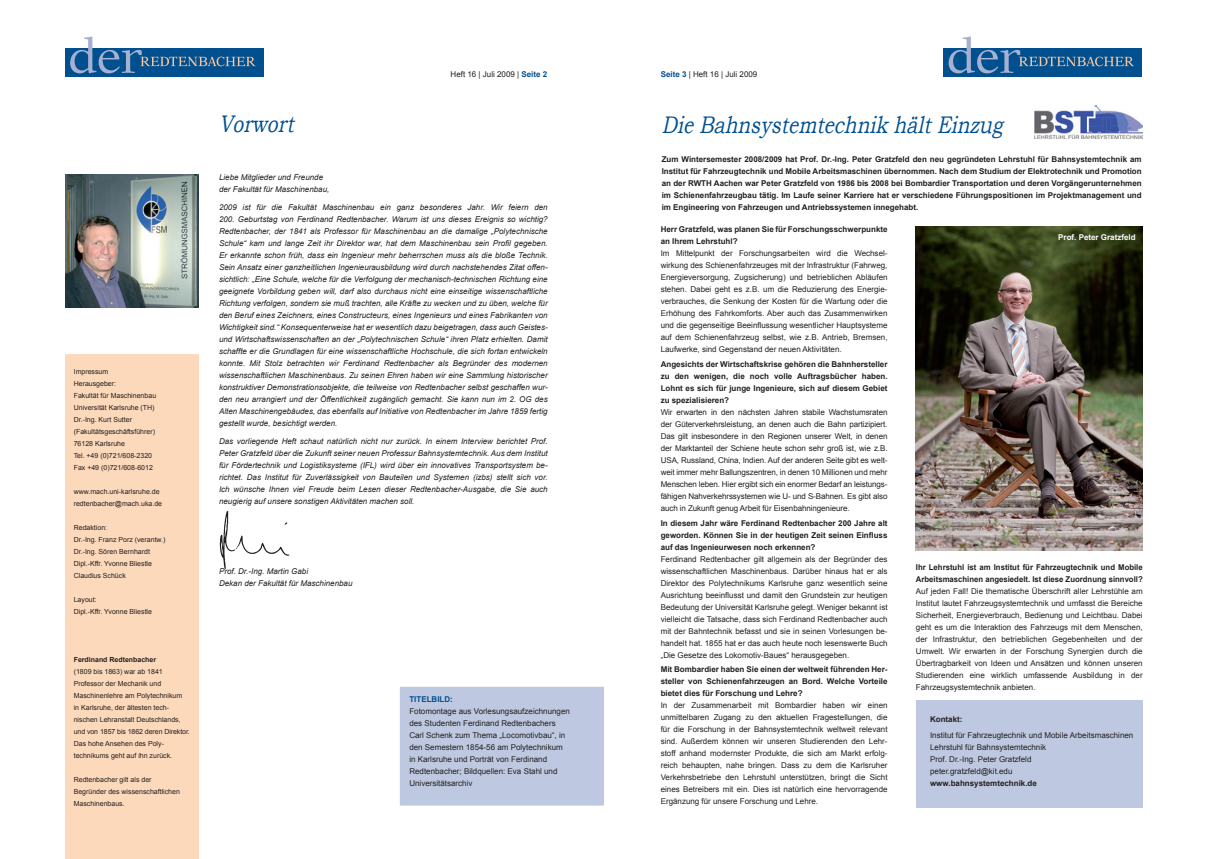
<style>
.page{position:relative;width:1208px;height:859px;background:#fff}
.page>*{position:absolute;margin:0;border:0;box-sizing:border-box;transform-origin:0 0}
.t1{font:italic 24px "Bookman Old Style";color:#004f8f;scale:.79 1}
.t2{font:8px/12px "Arial";color:#231f20;text-align:justify}
.t3{font:italic 8px/12px "Arial";color:#231f20}
.t4{font:700 8px/12px "Arial";color:#231f20;text-align:justify}
.t5{font:700 8px "Arial";color:#fff}
.t6{font:700 8px "Arial";color:#004f8f}
.t7{font:7px/12px "Arial";color:#231f20}
.t8{font:700 7px "Arial";color:#231f20}
.s1{font-weight:700;color:#004f8f}
</style>
<div class="page">
<div style="left:65px;top:48px;width:198px;height:28px;background:#004f8f"></div>
<svg style="left:70px;top:36px;width:185px;height:37px"></svg>
<div style="left:943px;top:48px;width:199px;height:28px;background:#004f8f"></div>
<svg style="left:948px;top:36px;width:186px;height:37px"></svg>
<img style="left:219px;top:511px;width:71px;height:58px">
<div style="left:65px;top:354px;width:133px;height:505px;background:#fdd9bb"></div>
<img style="left:65px;top:174px;width:133px;height:133px">
<div style="left:400px;top:687px;width:203px;height:118px;background:#bec9e1"></div>
<div style="left:400px;top:687px;width:204px;height:119px;border:1px solid #bec9e1"></div>
<div style="left:916px;top:701px;width:226px;height:107px;background:#bec9e1"></div>
<img style="left:916px;top:226px;width:226px;height:325px">
<img style="left:1034px;top:106px;width:108px;height:32px">
<p class="t7" style="left:74px;top:365px;width:84px">Impressum<br>Herausgeber:<br>Fakultät für Maschinenbau<br>Universität Karlsruhe (TH)<br>Dr.-Ing. Kurt Sutter (Fakultätsgeschäftsführer)<br>76128 Karlsruhe<br>Tel. +49 (0)721/608-2320<br>Fax +49 (0)721/608-6012</p>
<p class="t7" style="left:74px;top:485px;width:90px">www.mach.uni-karlsruhe.de redtenbacher@mach.uka.de</p>
<p class="t7" style="left:74px;top:521px;width:93px">Redaktion:<br>Dr.-Ing. Franz Porz (verantw.)<br>Dr.-Ing. Sören Bernhardt<br>Dipl.-Kffr. Yvonne Bliestle<br>Claudius Schück</p>
<p class="t7" style="left:74px;top:593px;width:80px">Layout:<br>Dipl.-Kffr. Yvonne Bliestle</p>
<p class="t8" style="left:74px;top:655px;width:84px">Ferdinand Redtenbacher</p>
<p class="t7" style="left:74px;top:665px;width:118px">(1809 bis 1863) war ab 1841<br>Professor der Mechanik und<br>Maschinenlehre am Polytechnikum<br>in Karlsruhe, der ältesten tech&shy;nischen Lehranstalt Deutschlands, und von 1857 bis 1862 deren Direktor.<br>Das hohe Ansehen des Poly&shy;technikums geht auf ihn zurück.</p>
<p class="t7" style="left:74px;top:773px;width:108px">Redtenbacher gilt als der<br>Begründer des wissenschaftlichen<br>Maschinenbaus.</p>
<h1 class="t1" style="left:219px;top:108px;width:104px">Vorwort</h1>
<p class="t2" style="left:450px;top:68px;width:98px">Heft 16 | Juli 2009 | <span class="s1">Seite 2</span></p>
<p class="t2" style="left:660px;top:68px;width:98px"><span class="s1">Seite 3</span> | Heft 16 | Juli 2009</p>
<h1 class="t1" style="left:661px;top:109px;width:441px">DieBahnsystemtechnikhältEinzug</h1>
<p class="t3" style="left:219px;top:171px;width:112px">Liebe Mitglieder und Freunde der Fakultät für Maschinenbau,</p>
<p class="t3" style="left:219px;top:201px;width:330px;text-align:justify">2009 ist für die Fakultät Maschinenbau ein ganz besonderes Jahr. Wir feiern den 200. Geburtstag von Ferdinand Redtenbacher. Warum ist uns dieses Ereignis so wichtig?<br>Redtenbacher, der 1841 als Professor für Maschinenbau an die damalige „Polytechnische Schule“ kam und lange Zeit ihr Direktor war, hat dem Maschinenbau sein Profil gegeben.<br>Er erkannte schon früh, dass ein Ingenieur mehr beherrschen muss als die bloße Technik.<br>Sein Ansatz einer ganzheitlichen Ingenieurausbildung wird durch nachstehendes Zitat offen&shy;sichtlich: „Eine Schule, welche für die Verfolgung der mechanisch-technischen Richtung eine geeignete Vorbildung geben will, darf also durchaus nicht eine einseitige wissenschaftliche Richtung verfolgen, sondern sie muß trachten, alle Kräfte zu wecken und zu üben, welche für den Beruf eines Zeichners, eines Constructeurs, eines Ingenieurs und eines Fabrikanten von Wichtigkeit sind.“ Konsequenterweise hat er wesentlich dazu beigetragen, dass auch Geistes&shy;und Wirtschaftswissenschaften an der „Polytechnischen Schule“ ihren Platz erhielten. Damit schaffte er die Grundlagen für eine wissenschaftliche Hochschule, die sich fortan entwickeln konnte. Mit Stolz betrachten wir Ferdinand Redtenbacher als Begründer des modernen wissenschaftlichen Maschinenbaus. Zu seinen Ehren haben wir eine Sammlung historischer konstruktiver Demonstrationsobjekte, die teilweise von Redtenbacher selbst geschaffen wur&shy;den neu arrangiert und der Öffentlichkeit zugänglich gemacht. Sie kann nun im 2. OG des Alten Maschinengebäudes, das ebenfalls auf Initiative von Redtenbacher im Jahre 1859 fertig gestellt wurde, besichtigt werden.</p>
<p class="t3" style="left:219px;top:435px;width:330px;text-align:justify">Das vorliegende Heft schaut natürlich nicht nur zurück. In einem Interview berichtet Prof.<br>Peter Gratzfeld über die Zukunft seiner neuen Professur Bahnsystemtechnik. Aus dem Institut für Fördertechnik und Logistiksysteme (IFL) wird über ein innovatives Transportsystem be&shy;richtet. Das Institut für Zuverlässigkeit von Bauteilen und Systemen (izbs) stellt sich vor.<br>Ich wünsche Ihnen viel Freude beim Lesen dieser Redtenbacher-Ausgabe, die Sie auch neugierig auf unsere sonstigen Aktivitäten machen soll.</p>
<p class="t3" style="left:219px;top:565px;width:135px">Prof. Dr.-Ing. Martin Gabi<br>Dekan der Fakultät für Maschinenbau</p>
<p class="t6" style="left:409px;top:694px;width:45px">TITELBILD:</p>
<p class="t2" style="left:409px;top:705px;width:162px;text-align:left">Fotomontage aus Vorlesungsaufzeichnungen des Studenten Ferdinand Redtenbachers Carl Schenk zum Thema „Locomotivbau“, in den Semestern 1854-56 am Polytechnikum in Karlsruhe und Porträt von Ferdinand Redtenbacher; Bildquellen: Eva Stahl und Universitätsarchiv</p>
<p class="t4" style="left:661px;top:153px;width:481px">Zum Wintersemester 2008/2009 hat Prof. Dr.-Ing. Peter Gratzfeld den neu gegründeten Lehrstuhl für Bahnsystemtechnik am Institut für Fahrzeugtechnik und Mobile Arbeitsmaschinen übernommen. Nach dem Studium der Elektrotechnik und Promotion an der RWTH Aachen war Peter Gratzfeld von 1986 bis 2008 bei Bombardier Transportation und deren Vorgängerunternehmen im Schienenfahrzeugbau tätig. Im Laufe seiner Karriere hat er verschiedene Führungspositionen im Projektmanagement und im Engineering von Fahrzeugen und Antriebssystemen innegehabt.</p>
<p class="t4" style="left:660px;top:223px;width:228px">Herr Gratzfeld, was planen Sie für Forschungsschwerpunkte an Ihrem Lehrstuhl?</p>
<p class="t2" style="left:660px;top:247px;width:228px">Im Mittelpunkt der Forschungsarbeiten wird die Wechsel&shy;wirkung des Schienenfahrzeuges mit der Infrastruktur (Fahrweg, Energieversorgung, Zugsicherung) und betrieblichen Abläufen stehen. Dabei geht es z.B. um die Reduzierung des Energie&shy;verbrauches, die Senkung der Kosten für die Wartung oder die Erhöhung des Fahrkomforts. Aber auch das Zusammenwirken und die gegenseitige Beeinflussung wesentlicher Hauptsysteme auf dem Schienenfahrzeug selbst, wie z.B. Antrieb, Bremsen, Laufwerke, sind Gegenstand der neuen Aktivitäten.</p>
<p class="t4" style="left:660px;top:358px;width:228px">Angesichts der Wirtschaftskrise gehören die Bahnhersteller zu den wenigen, die noch volle Auftragsbücher haben.<br>Lohnt es sich für junge Ingenieure, sich auf diesem Gebiet zu spezialisieren?</p>
<p class="t2" style="left:660px;top:406px;width:228px">Wir erwarten in den nächsten Jahren stabile Wachstumsraten der Güterverkehrsleistung, an denen auch die Bahn partizipiert.<br>Das gilt insbesondere in den Regionen unserer Welt, in denen der Marktanteil der Schiene heute schon sehr groß ist, wie z.B.<br>USA, Russland, China, Indien. Auf der anderen Seite gibt es welt&shy;weit immer mehr Ballungszentren, in denen 10 Millionen und mehr Menschen leben. Hier ergibt sich ein enormer Bedarf an leistungs&shy;fähigen Nahverkehrssystemen wie U- und S-Bahnen. Es gibt also auch in Zukunft genug Arbeit für Eisenbahningenieure.</p>
<p class="t4" style="left:660px;top:517px;width:228px">In diesem Jahr wäre Ferdinand Redtenbacher 200 Jahre alt geworden. Können Sie in der heutigen Zeit seinen Einfluss auf das Ingenieurwesen noch erkennen?</p>
<p class="t2" style="left:660px;top:553px;width:228px">Ferdinand Redtenbacher gilt allgemein als der Begründer des wissenschaftlichen Maschinenbaus. Darüber hinaus hat er als Direktor des Polytechnikums Karlsruhe ganz wesentlich seine Ausrichtung beeinflusst und damit den Grundstein zur heutigen Bedeutung der Universität Karlsruhe gelegt. Weniger bekannt ist vielleicht die Tatsache, dass sich Ferdinand Redtenbacher auch mit der Bahntechnik befasst und sie in seinen Vorlesungen be&shy;handelt hat. 1855 hat er das auch heute noch lesenswerte Buch „Die Gesetze des Lokomotiv-Baues“ herausgegeben.</p>
<p class="t4" style="left:660px;top:664px;width:228px">Mit Bombardier haben Sie einen der weltweit führenden Her&shy;steller von Schienenfahrzeugen an Bord. Welche Vorteile bietet dies für Forschung und Lehre?</p>
<p class="t2" style="left:660px;top:700px;width:228px">In der Zusammenarbeit mit Bombardier haben wir einen unmittelbaren Zugang zu den aktuellen Fragestellungen, die für die Forschung in der Bahnsystemtechnik weltweit relevant sind. Außerdem können wir unseren Studierenden den Lehr&shy;stoff anhand modernster Produkte, die sich am Markt erfolg&shy;reich behaupten, nahe bringen. Dass zu dem die Karlsruher Verkehrsbetriebe den Lehrstuhl unterstützen, bringt die Sicht eines Betreibers mit ein. Dies ist natürlich eine hervorragende Ergänzung für unsere Forschung und Lehre.</p>
<p class="t5" style="left:1058px;top:232px;width:79px">Prof. Peter Gratzfeld</p>
<p class="t4" style="left:916px;top:561px;width:228px">Ihr Lehrstuhl ist am Institut für Fahrzeugtechnik und Mobile<br>Arbeitsmaschinen angesiedelt. Ist diese Zuordnung sinnvoll?</p>
<p class="t2" style="left:916px;top:585px;width:228px">Auf jeden Fall! Die thematische Überschrift aller Lehrstühle am Institut lautet Fahrzeugsystemtechnik und umfasst die Bereiche Sicherheit, Energieverbrauch, Bedienung und Leichtbau. Dabei geht es um die Interaktion des Fahrzeugs mit dem Menschen, der Infrastruktur, den betrieblichen Gegebenheiten und der Umwelt. Wir erwarten in der Forschung Synergien durch die Übertragbarkeit von Ideen und Ansätzen und können unseren Studierenden eine wirklich umfassende Ausbildung in der Fahrzeugsystemtechnik anbieten.</p>
<p class="t4" style="left:930px;top:714px;width:34px">Kontakt:</p>
<p class="t2" style="left:930px;top:729px;width:205px;text-align:left">Institut für Fahrzeugtechnik und Mobile Arbeitsmaschinen Lehrstuhl für Bahnsystemtechnik<br>Prof. Dr.-Ing. Peter Gratzfeld<br>peter.gratzfeld@kit.edu</p>
<p class="t4" style="left:930px;top:777px;width:108px">www.bahnsystemtechnik.de</p>
</div>
